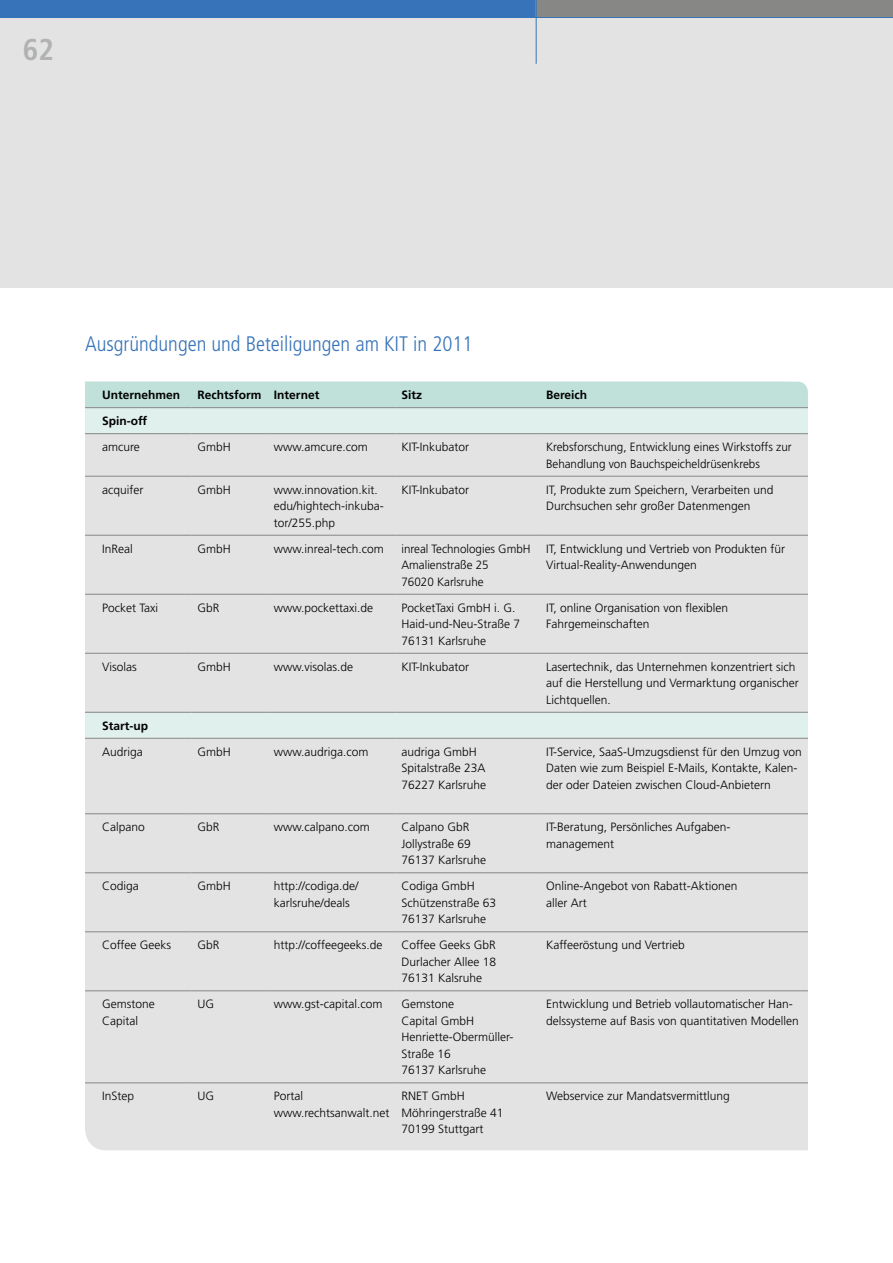
<style>
.page{position:relative;width:893px;height:1263px;background:#fff}
.page>*{position:absolute;margin:0;border:0;box-sizing:border-box;transform-origin:0 0}
.t1{font:700 condensed 30px "Frutiger LT";color:#b1b2b3}
.t2{font:300 condensed 21px "Frutiger LT";color:#3773b9}
.t3{font:300 12px/16.5px "Frutiger LT Std";color:#000}
.t4{font:700 12px "Frutiger LT Std";color:#000}
</style>
<div class="page">
<div style="left:0;top:17px;width:893px;height:270px;background:#e3e3e3"></div>
<div style="left:0;top:0;width:893px;height:17px;background:#3773b9"></div>
<div style="left:536px;top:0;width:357px;height:17px;background:#878786"></div>
<hr style="left:536px;top:0;width:1px;height:64px;background:#3773b9">
<div style="left:85px;top:739px;width:723px;height:411px;background:#e3e3e3"></div>
<div style="left:85px;top:382px;width:723px;height:25px;background:#bfe1da"></div>
<svg style="left:85px;top:408px;width:723px;height:330px;background:#e1e4e3"></svg>
<hr style="left:85px;top:407px;width:106px;height:1px;background:#878786">
<hr style="left:191px;top:407px;width:77px;height:1px;background:#878786">
<hr style="left:268px;top:407px;width:127px;height:1px;background:#878786">
<hr style="left:395px;top:407px;width:145px;height:1px;background:#878786">
<hr style="left:540px;top:407px;width:268px;height:1px;background:#878786">
<hr style="left:85px;top:433px;width:106px;height:1px;background:#878786">
<hr style="left:191px;top:433px;width:77px;height:1px;background:#878786">
<hr style="left:268px;top:433px;width:127px;height:1px;background:#878786">
<hr style="left:395px;top:433px;width:145px;height:1px;background:#878786">
<hr style="left:540px;top:433px;width:268px;height:1px;background:#878786">
<hr style="left:85px;top:476px;width:106px;height:1px;background:#878786">
<hr style="left:191px;top:476px;width:77px;height:1px;background:#878786">
<hr style="left:268px;top:476px;width:127px;height:1px;background:#878786">
<hr style="left:395px;top:476px;width:145px;height:1px;background:#878786">
<hr style="left:540px;top:476px;width:268px;height:1px;background:#878786">
<hr style="left:85px;top:535px;width:106px;height:1px;background:#878786">
<hr style="left:191px;top:535px;width:77px;height:1px;background:#878786">
<hr style="left:268px;top:535px;width:127px;height:1px;background:#878786">
<hr style="left:395px;top:535px;width:145px;height:1px;background:#878786">
<hr style="left:540px;top:535px;width:268px;height:1px;background:#878786">
<hr style="left:85px;top:594px;width:106px;height:1px;background:#878786">
<hr style="left:191px;top:594px;width:77px;height:1px;background:#878786">
<hr style="left:268px;top:594px;width:127px;height:1px;background:#878786">
<hr style="left:395px;top:594px;width:145px;height:1px;background:#878786">
<hr style="left:540px;top:594px;width:268px;height:1px;background:#878786">
<hr style="left:85px;top:653px;width:106px;height:1px;background:#878786">
<hr style="left:191px;top:653px;width:77px;height:1px;background:#878786">
<hr style="left:268px;top:653px;width:127px;height:1px;background:#878786">
<hr style="left:395px;top:653px;width:145px;height:1px;background:#878786">
<hr style="left:540px;top:653px;width:268px;height:1px;background:#878786">
<hr style="left:85px;top:1082px;width:106px;height:1px;background:#878786">
<hr style="left:191px;top:1082px;width:77px;height:1px;background:#878786">
<hr style="left:268px;top:1082px;width:127px;height:1px;background:#878786">
<hr style="left:395px;top:1082px;width:145px;height:1px;background:#878786">
<hr style="left:540px;top:1082px;width:268px;height:1px;background:#878786">
<hr style="left:85px;top:990px;width:106px;height:1px;background:#878786">
<hr style="left:191px;top:990px;width:77px;height:1px;background:#878786">
<hr style="left:268px;top:990px;width:127px;height:1px;background:#878786">
<hr style="left:395px;top:990px;width:145px;height:1px;background:#878786">
<hr style="left:540px;top:990px;width:268px;height:1px;background:#878786">
<hr style="left:85px;top:712px;width:106px;height:1px;background:#878786">
<hr style="left:191px;top:712px;width:77px;height:1px;background:#878786">
<hr style="left:268px;top:712px;width:127px;height:1px;background:#878786">
<hr style="left:395px;top:712px;width:145px;height:1px;background:#878786">
<hr style="left:540px;top:712px;width:268px;height:1px;background:#878786">
<hr style="left:85px;top:738px;width:106px;height:1px;background:#878786">
<hr style="left:191px;top:738px;width:77px;height:1px;background:#878786">
<hr style="left:268px;top:738px;width:127px;height:1px;background:#878786">
<hr style="left:395px;top:738px;width:145px;height:1px;background:#878786">
<hr style="left:540px;top:738px;width:268px;height:1px;background:#878786">
<hr style="left:85px;top:813px;width:106px;height:1px;background:#878786">
<hr style="left:191px;top:813px;width:77px;height:1px;background:#878786">
<hr style="left:268px;top:813px;width:127px;height:1px;background:#878786">
<hr style="left:395px;top:813px;width:145px;height:1px;background:#878786">
<hr style="left:540px;top:813px;width:268px;height:1px;background:#878786">
<hr style="left:85px;top:872px;width:106px;height:1px;background:#878786">
<hr style="left:191px;top:872px;width:77px;height:1px;background:#878786">
<hr style="left:268px;top:872px;width:127px;height:1px;background:#878786">
<hr style="left:395px;top:872px;width:145px;height:1px;background:#878786">
<hr style="left:540px;top:872px;width:268px;height:1px;background:#878786">
<hr style="left:85px;top:931px;width:106px;height:1px;background:#878786">
<hr style="left:191px;top:931px;width:77px;height:1px;background:#878786">
<hr style="left:268px;top:931px;width:127px;height:1px;background:#878786">
<hr style="left:395px;top:931px;width:145px;height:1px;background:#878786">
<hr style="left:540px;top:931px;width:268px;height:1px;background:#878786">
<h1 class="t1" style="left:23px;top:31px;width:33px">62</h1>
<h2 class="t2" style="left:85px;top:332px;width:389px">Ausgründungen und Beteiligungen am KIT in 2011</h2>
<p class="t4" style="left:102px;top:388px;width:80px">Unternehmen</p>
<p class="t4" style="left:197px;top:388px;width:124px">Rechtsform Internet</p>
<p class="t4" style="left:401px;top:388px;width:22px">Sitz</p>
<p class="t4" style="left:546px;top:388px;width:43px">Bereich</p>
<p class="t4" style="left:102px;top:414px;width:47px">Spin-off</p>
<p class="t3" style="left:102px;top:439px;width:39px">amcure</p>
<p class="t3" style="left:197px;top:439px;width:35px">GmbH</p>
<p class="t3" style="left:274px;top:439px;width:95px">www.amcure.com</p>
<p class="t3" style="left:401px;top:439px;width:69px">KIT-Inkubator</p>
<p class="t3" style="left:546px;top:439px;width:247px">Krebsforschung, Entwicklung eines Wirkstoffs zur<br>Behandlung von Bauchspeicheldrüsenkrebs</p>
<p class="t3" style="left:102px;top:481px;width:43px">acquifer</p>
<p class="t3" style="left:197px;top:481px;width:35px">GmbH</p>
<p class="t3" style="left:274px;top:481px;width:112px">www.innovation.kit. edu/hightech-inkuba&shy;tor/255.php</p>
<p class="t3" style="left:401px;top:481px;width:69px">KIT-Inkubator</p>
<p class="t3" style="left:546px;top:481px;width:229px">IT, Produkte zum Speichern, Verarbeiten und<br>Durchsuchen sehr großer Datenmengen</p>
<p class="t3" style="left:102px;top:540px;width:32px">InReal</p>
<p class="t3" style="left:197px;top:540px;width:35px">GmbH</p>
<p class="t3" style="left:274px;top:540px;width:111px">www.inreal-tech.com</p>
<p class="t3" style="left:401px;top:540px;width:131px">inreal Technologies GmbH<br>Amalienstraße 25<br>76020 Karlsruhe</p>
<p class="t3" style="left:546px;top:540px;width:241px">IT, Entwicklung und Vertrieb von Produkten für<br>Virtual-Reality-Anwendungen</p>
<p class="t3" style="left:102px;top:599px;width:57px">Pocket Taxi</p>
<p class="t3" style="left:197px;top:599px;width:24px">GbR</p>
<p class="t3" style="left:274px;top:599px;width:101px">www.pockettaxi.de</p>
<p class="t3" style="left:401px;top:599px;width:120px">PocketTaxi GmbH i. G.<br>Haid-und-Neu-Straße 7<br>76131 Karlsruhe</p>
<p class="t3" style="left:546px;top:599px;width:184px">IT, online Organisation von flexiblen<br>Fahrgemeinschaften</p>
<p class="t3" style="left:102px;top:658px;width:36px">Visolas</p>
<p class="t3" style="left:197px;top:658px;width:35px">GmbH</p>
<p class="t3" style="left:274px;top:658px;width:81px">www.visolas.de</p>
<p class="t3" style="left:401px;top:658px;width:69px">KIT-Inkubator</p>
<p class="t3" style="left:546px;top:658px;width:254px">Lasertechnik, das Unternehmen konzentriert sich auf die Herstellung und Vermarktung organischer<br>Lichtquellen.</p>
<p class="t4" style="left:102px;top:718px;width:48px">Start-up</p>
<p class="t3" style="left:102px;top:743px;width:42px">Audriga</p>
<p class="t3" style="left:197px;top:743px;width:35px">GmbH</p>
<p class="t3" style="left:274px;top:743px;width:96px">www.audriga.com</p>
<p class="t3" style="left:401px;top:743px;width:86px">audriga GmbH<br>Spitalstraße 23A<br>76227 Karlsruhe</p>
<p class="t3" style="left:546px;top:743px;width:257px">IT-Service, SaaS-Umzugsdienst für den Umzug von<br>Daten wie zum Beispiel E-Mails, Kontakte, Kalen&shy;der oder Dateien zwischen Cloud-Anbietern</p>
<p class="t3" style="left:102px;top:819px;width:44px">Calpano</p>
<p class="t3" style="left:197px;top:819px;width:24px">GbR</p>
<p class="t3" style="left:274px;top:819px;width:98px">www.calpano.com</p>
<p class="t3" style="left:401px;top:819px;width:86px">Calpano GbR<br>Jollystraße 69<br>76137 Karlsruhe</p>
<p class="t3" style="left:546px;top:819px;width:186px">IT-Beratung, Persönliches Aufgaben&shy;management</p>
<p class="t3" style="left:102px;top:878px;width:38px">Codiga</p>
<p class="t3" style="left:197px;top:878px;width:35px">GmbH</p>
<p class="t3" style="left:274px;top:878px;width:86px">http://codiga.de/ karlsruhe/deals</p>
<p class="t3" style="left:401px;top:878px;width:96px">Codiga GmbH<br>Schützenstraße 63<br>76137 Karlsruhe</p>
<p class="t3" style="left:546px;top:878px;width:193px">Online-Angebot von Rabatt-Aktionen aller Art</p>
<p class="t3" style="left:102px;top:937px;width:71px">Coffee Geeks</p>
<p class="t3" style="left:197px;top:937px;width:24px">GbR</p>
<p class="t3" style="left:274px;top:937px;width:110px">http://coffeegeeks.de</p>
<p class="t3" style="left:401px;top:937px;width:96px;text-align:justify">Coffee Geeks GbR Durlacher Allee 18<br>76131 Kalsruhe</p>
<p class="t3" style="left:546px;top:937px;width:140px">Kaffeeröstung und Vertrieb</p>
<p class="t3" style="left:102px;top:996px;width:54px">Gemstone<br>Capital</p>
<p class="t3" style="left:197px;top:996px;width:18px">UG</p>
<p class="t3" style="left:274px;top:996px;width:110px">www.gst-capital.com</p>
<p class="t3" style="left:401px;top:996px;width:113px">Gemstone<br>Capital GmbH<br>Henriette-Obermüller-<br>Straße 16<br>76137 Karlsruhe</p>
<p class="t3" style="left:546px;top:996px;width:254px">Entwicklung und Betrieb vollautomatischer Han&shy;delssysteme auf Basis von quantitativen Modellen</p>
<p class="t3" style="left:102px;top:1088px;width:34px">InStep</p>
<p class="t3" style="left:197px;top:1088px;width:18px">UG</p>
<p class="t3" style="left:274px;top:1088px;width:117px">Portal www.rechtsanwalt.net</p>
<p class="t3" style="left:401px;top:1088px;width:104px">RNET GmbH<br>Möhringerstraße 41<br>70199 Stuttgart</p>
<p class="t3" style="left:546px;top:1088px;width:185px">Webservice zur Mandatsvermittlung</p>
</div>
